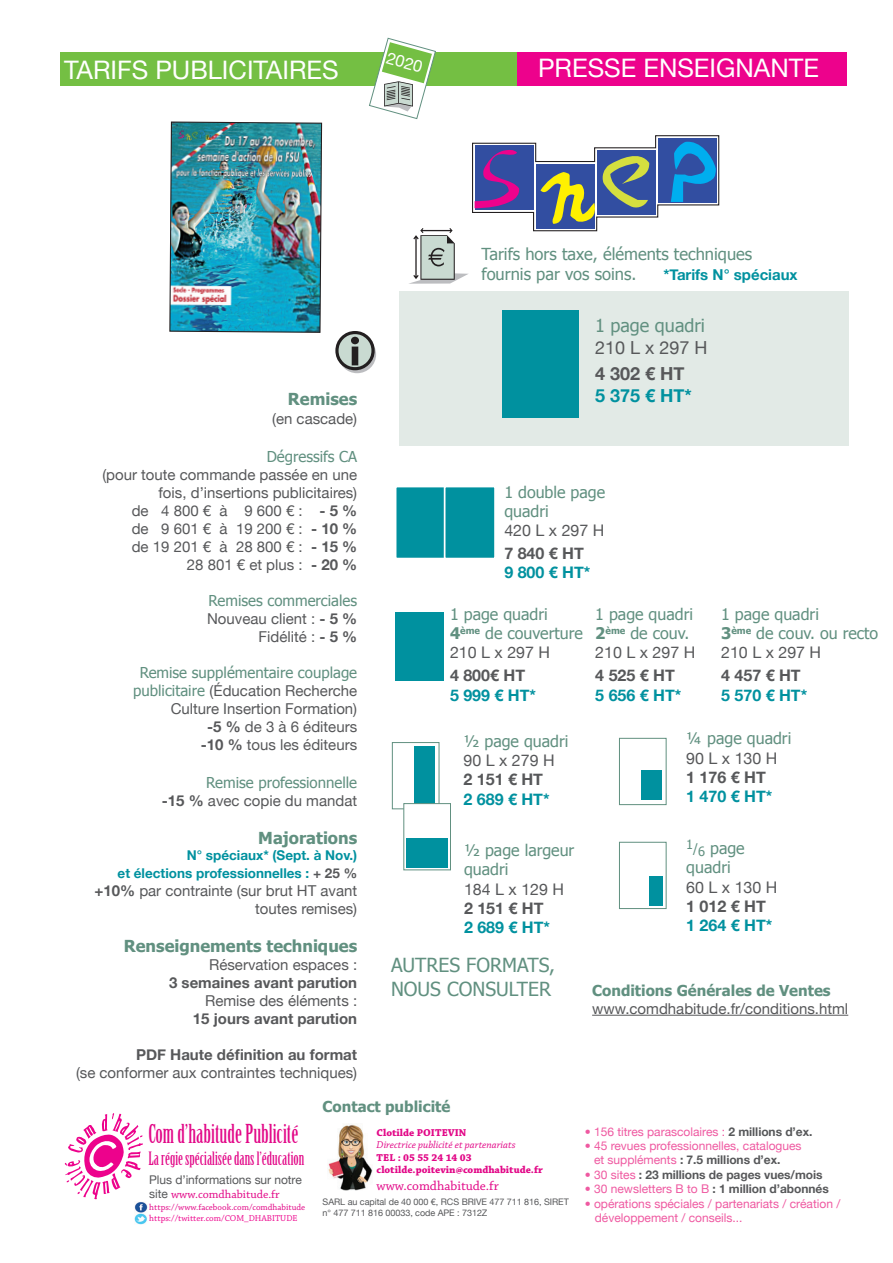
<style>
.page{position:relative;width:893px;height:1263px;background:#fff}
.page>*{position:absolute;margin:0;border:0;box-sizing:border-box;transform-origin:0 0}
.t1{font:25.5px "Helvetica Neue";color:#fff}
.t2{font:25.5px "Birch Std";color:#e20787}
.t3{font:19.35px/23.2px "Tahoma";color:#619080}
.t4{font:18px "Birch Std";color:#e20787}
.t5{font:18px "Tahoma";color:#619080}
.t6{font:18px "Helvetica Neue";color:#57585a}
.t7{font:700 18px "Helvetica Neue";color:#00919f}
.t8{font:700 18px "Helvetica Neue";color:#57585a}
.t9{font:16.5px/19.8px "Tahoma";color:#619080}
.t10{font:700 16.5px "Tahoma";color:#619080}
.t11{font:16.5px "Helvetica Neue";color:#fff}
.t12{font:16.05px/19.2px "Tahoma";color:#619080}
.t13{font:16.05px "Helvetica Neue";color:#57585a}
.t14{font:700 16.05px "Helvetica Neue";color:#00919f}
.t15{font:700 16.05px "Helvetica Neue";color:#57585a}
.t16{font:15px/18px "Helvetica Neue";color:#57585a;text-align:right}
.t17{font:15px "Tahoma";color:#619080}
.t18{font:700 15px "Helvetica Neue";color:#57585a}
.t19{font:700 15px "Tahoma";color:#619080}
.t20{font:700 15px "Helvetica Neue";color:#00919f}
.t21{font:700 13.5px/18px "Helvetica Neue";color:#00919f;text-align:right}
.t22{font:13.5px "Chaparral Pro";color:#e20787}
.t23{font:12px/14.4px "Helvetica Neue";color:#ef59a1}
.t24{font:700 12px "Helvetica Neue";letter-spacing:-.005em;color:#57585a}
.t25{font:12px "Helvetica Neue";letter-spacing:-.005em;color:#57585a}
.t26{font:12px "Chaparral Pro";color:#e20787}
.t27{font:700 10.5px/12.6px "Chaparral Pro";color:#e20787}
.t28{font:italic 10.5px "Chaparral Pro";color:#e20787}
.t29{font:9px/10.8px "Helvetica Neue";letter-spacing:-.005em;color:#57585a}
.t30{font:9px "Chaparral Pro";color:#e20787}
.t31{font:9px "Chaparral Pro";color:#ed028c}
.s1{font-weight:700}
.s2{font-family:"Tahoma";color:#619080}
.s3{color:#57585a}
.s4{font-size:12.75px}
.s5{font-family:"Helvetica Neue";color:#57585a}
.s6{font-weight:700;color:#57585a}
.s7{font-weight:400;color:#ef59a1}
</style>
<div class="page">
<div style="left:399px;top:291px;width:450px;height:155px;background:#e2eae6"></div>
<svg style="left:338px;top:336px;width:38px;height:37px"></svg>
<svg style="left:335px;top:331px;width:40px;height:39px"></svg>
<div style="left:395px;top:613px;width:49px;height:68px;background:#00919f"></div>
<div style="left:502px;top:310px;width:76px;height:108px;background:#00919f"></div>
<div style="left:392px;top:742px;width:47px;height:67px;border:1px solid #619080"></div>
<div style="left:415px;top:746px;width:20px;height:59px;background:#00919f"></div>
<div style="left:403px;top:803px;width:48px;height:67px;background:#fff;border:1px solid #619080"></div>
<div style="left:407px;top:838px;width:41px;height:29px;background:#00919f"></div>
<div style="left:619px;top:738px;width:47px;height:67px;border:1px solid #619080"></div>
<div style="left:642px;top:771px;width:20px;height:29px;background:#00919f"></div>
<div style="left:619px;top:842px;width:47px;height:67px;border:1px solid #619080"></div>
<div style="left:650px;top:876px;width:13px;height:29px;background:#00919f"></div>
<svg style="left:409px;top:135px;width:311px;height:149px"></svg>
<div style="left:395px;top:486px;width:52px;height:73px;background:#00919f;border:2px solid #fff"></div>
<div style="left:444px;top:486px;width:52px;height:73px;background:#00919f;border:2px solid #fff"></div>
<img style="left:169px;top:121px;width:154px;height:212px">
<hr style="left:592px;top:1015px;width:256px;height:1px;background:#57585a">
<div style="left:60px;top:52px;width:680px;height:34px;background:#74bf43"></div>
<div style="left:518px;top:52px;width:329px;height:34px;background:#ed028c"></div>
<svg style="left:369px;top:38px;width:67px;height:81px"></svg>
<svg style="left:64px;top:1113px;width:79px;height:87px"></svg>
<img style="left:134px;top:1202px;width:13px;height:23px">
<img style="left:328px;top:1124px;width:45px;height:66px">
<p class="t11" style="left:390px;top:48px;width:38px;rotate:16deg">2020</p>
<h1 class="t1" style="left:64px;top:55px;width:276px">TARIFS PUBLICITAIRES</h1>
<h1 class="t1" style="left:538px;top:53px;width:282px">PRESSE ENSEIGNANTE</h1>
<p class="t10" style="left:288px;top:387px;width:71px">Remises</p>
<p class="t16" style="left:272px;top:410px;width:87px">(en cascade)</p>
<p class="t17" style="left:267px;top:447px;width:92px">Dégressifs CA</p>
<p class="t16" style="left:102px;top:466px;width:256px">(pour toute commande passée en une fois, d’insertions publicitaires)<br>de 4 800 € à 9 600 € : <span class="s1">- 5 %<br></span>de 9 601 € à 19 200 € : <span class="s1">- 10 %<br></span>de 19 201 € à 28 800 € : <span class="s1">- 15 %<br></span>28 801 € et plus : <span class="s1">- 20 %</span></p>
<p class="t17" style="left:209px;top:591px;width:150px">Remises commerciales</p>
<p class="t16" style="left:207px;top:610px;width:152px">Nouveau client : <span class="s1">- 5 %<br></span>Fidélité : <span class="s1">- 5 %</span></p>
<p class="t17" style="left:140px;top:663px;width:219px">Remise supplémentaire couplage</p>
<p class="t16" style="left:133px;top:682px;width:225px"><span class="s2">publicitaire</span> (Éducation Recherche<br>Culture Insertion Formation)<br><span class="s1">-5 %</span> de 3 à 6 éditeurs<br><span class="s1">-10 %</span> tous les éditeurs</p>
<p class="t17" style="left:206px;top:773px;width:152px">Remise professionnelle</p>
<p class="t16" style="left:162px;top:791px;width:197px"><span class="s1">-15 %</span> avec copie du mandat</p>
<p class="t10" style="left:258px;top:826px;width:100px">Majorations</p>
<p class="t21" style="left:118px;top:846px;width:241px">N° spéciaux* (Sept. à Nov.)<br>et élections professionnelles : <span class="s3">+ 25 %</span></p>
<p class="t16" style="left:95px;top:881px;width:264px"><span class="s1">+10%</span> par contrainte (sur brut HT avant toutes remises)</p>
<p class="t10" style="left:124px;top:934px;width:235px">Renseignements techniques</p>
<p class="t16" style="left:209px;top:955px;width:150px">Réservation espaces :</p>
<p class="t18" style="left:169px;top:973px;width:190px">3 semaines avant parution</p>
<p class="t16" style="left:205px;top:991px;width:153px">Remise des éléments :</p>
<p class="t18" style="left:193px;top:1009px;width:166px">15 jours avant parution</p>
<p class="t18" style="left:136px;top:1045px;width:223px">PDF Haute définition au format</p>
<p class="t16" style="left:76px;top:1063px;width:283px">(se conformer aux contraintes techniques)</p>
<p class="t9" style="left:482px;top:243px;width:272px">Tarifs hors taxe, éléments techniques fournis par vos soins.</p>
<p class="t20" style="left:663px;top:265px;width:136px">*Tarifs N° spéciaux</p>
<p class="t5" style="left:595px;top:314px;width:112px">1 page quadri</p>
<p class="t6" style="left:595px;top:337px;width:114px">210 L x 297 H</p>
<p class="t8" style="left:595px;top:362px;width:91px">4 302 € HT</p>
<p class="t7" style="left:595px;top:384px;width:98px">5 375 € HT*</p>
<p class="t12" style="left:504px;top:482px;width:102px">1 double page quadri</p>
<p class="t13" style="left:504px;top:521px;width:102px">420 L x 297 H</p>
<p class="t15" style="left:504px;top:543px;width:81px">7 840 € HT</p>
<p class="t14" style="left:504px;top:563px;width:88px">9 800 € HT*</p>
<p class="t12" style="left:450px;top:604px;width:134px">1 page quadri<br><span class="s1">4</span><sup>ème</sup> de couverture</p>
<p class="t13" style="left:450px;top:643px;width:102px">210 L x 297 H</p>
<p class="t15" style="left:450px;top:666px;width:77px">4 800€ HT</p>
<p class="t14" style="left:450px;top:685px;width:88px">5 999 € HT*</p>
<p class="t12" style="left:595px;top:604px;width:99px">1 page quadri<br><span class="s1">2</span><sup>ème</sup> de couv.</p>
<p class="t13" style="left:595px;top:643px;width:102px">210 L x 297 H</p>
<p class="t15" style="left:595px;top:666px;width:81px">4 525 € HT</p>
<p class="t14" style="left:595px;top:685px;width:88px">5 656 € HT*</p>
<p class="t12" style="left:721px;top:604px;width:159px">1 page quadri<br><span class="s1">3</span><sup>ème</sup> de couv. ou recto</p>
<p class="t13" style="left:721px;top:643px;width:102px">210 L x 297 H</p>
<p class="t15" style="left:721px;top:666px;width:81px">4 457 € HT</p>
<p class="t14" style="left:721px;top:685px;width:88px">5 570 € HT*</p>
<p class="t12" style="left:463px;top:731px;width:107px">½ page quadri</p>
<p class="t13" style="left:463px;top:751px;width:93px">90 L x 279 H</p>
<p class="t15" style="left:463px;top:770px;width:81px">2 151 € HT</p>
<p class="t14" style="left:463px;top:789px;width:88px">2 689 € HT*</p>
<p class="t12" style="left:464px;top:840px;width:112px">½ page largeur quadri</p>
<p class="t13" style="left:464px;top:879px;width:102px">184 L x 129 H</p>
<p class="t15" style="left:464px;top:898px;width:81px">2 151 € HT</p>
<p class="t14" style="left:464px;top:917px;width:88px">2 689 € HT*</p>
<p class="t3" style="left:391px;top:953px;width:166px">AUTRES FORMATS,<br>NOUS CONSULTER</p>
<p class="t12" style="left:686px;top:728px;width:107px">¼ page quadri</p>
<p class="t13" style="left:686px;top:748px;width:93px">90 L x 130 H</p>
<p class="t15" style="left:686px;top:767px;width:81px">1 176 € HT</p>
<p class="t14" style="left:686px;top:786px;width:88px">1 470 € HT*</p>
<p class="t12" style="left:686px;top:838px;width:60px"><sup>1</sup><span class="s4">/</span><sub>6</sub> page quadri</p>
<p class="t13" style="left:686px;top:877px;width:93px">60 L x 130 H</p>
<p class="t15" style="left:686px;top:896px;width:81px">1 012 € HT</p>
<p class="t14" style="left:686px;top:915px;width:88px">1 264 € HT*</p>
<p class="t19" style="left:592px;top:980px;width:240px">Conditions Générales de Ventes</p>
<p class="t16" style="left:592px;top:999px;width:258px">www.comdhabitude.fr/conditions.html</p>
<h1 class="t2" style="left:148px;top:1119px;width:151px">Com d’habitude Publicité</h1>
<p class="t4" style="left:148px;top:1148px;width:157px">La régie spécialisée dans l’éducation</p>
<p class="t25" style="left:149px;top:1172px;width:154px">Plus d’informations sur notre</p>
<p class="t26" style="left:149px;top:1188px;width:132px"><span class="s5">site</span> www.comdhabitude.fr</p>
<p class="t30" style="left:149px;top:1202px;width:157px">https://www.facebook.com/comdhabitude</p>
<p class="t31" style="left:149px;top:1213px;width:150px">https://twitter.com/COM_DHABITUDE</p>
<p class="t19" style="left:323px;top:1096px;width:129px">Contact publicité</p>
<p class="t27" style="left:377px;top:1126px;width:91px">Clotilde POITEVIN</p>
<p class="t28" style="left:377px;top:1139px;width:140px">Directrice publicité et partenariats</p>
<p class="t27" style="left:377px;top:1152px;width:168px">TEL : 05 55 24 14 03 clotilde.poitevin@comdhabitude.fr</p>
<p class="t22" style="left:377px;top:1178px;width:124px">www.comdhabitude.fr</p>
<p class="t29" style="left:323px;top:1196px;width:248px">SARL au capital de 40 000 €, RCS BRIVE 477 711 816, SIRET n° 477 711 816 00033, code APE : 7312Z</p>
<p class="t23" style="left:585px;top:1124px;width:229px">• 156 titres parascolaires : <span class="s6">2 millions d’ex.</span></p>
<p class="t23" style="left:594px;top:1138px;width:209px;text-indent:-9px">• 45 revues professionnelles, catalogues et suppléments <span class="s6">: 7.5 millions d’ex.</span></p>
<p class="t24" style="left:585px;top:1167px;width:239px"><span class="s7">• 30 sites</span> : 23 millions de pages vues/mois</p>
<p class="t23" style="left:585px;top:1181px;width:246px">• 30 newsletters B to B <span class="s6">: 1 million d’abonnés</span></p>
<p class="t23" style="left:595px;top:1196px;width:247px;text-indent:-10px">• opérations spéciales / partenariats / création / développement / conseils...</p>
</div>
